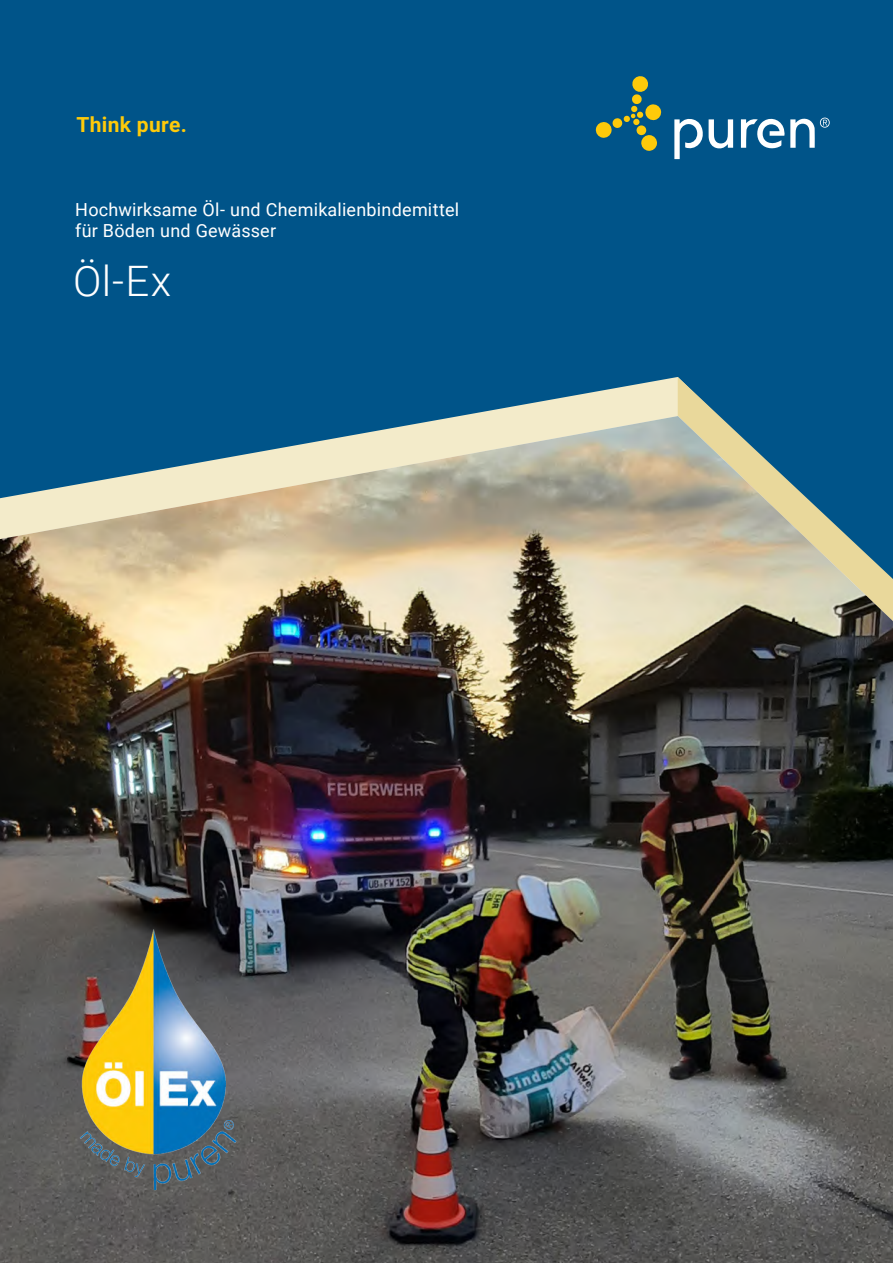
<style>
.page{position:relative;width:893px;height:1263px;background:#005489}
.page>*{position:absolute;margin:0;border:0;box-sizing:border-box;transform-origin:0 0}
.t1{font:300 42px "Roboto";color:#fff}
.t2{font:700 21px "Roboto";letter-spacing:.015em;color:#feca0a}
.t3{font:18px/21.6px "Roboto";letter-spacing:.015em;color:#fff}
</style>
<div class="page">
<svg style="left:709px;top:119px;width:24px;height:30px"></svg>
<svg style="left:674px;top:118px;width:29px;height:41px"></svg>
<svg style="left:596px;top:76px;width:66px;height:75px"></svg>
<svg style="left:741px;top:117px;width:89px;height:32px"></svg>
<svg style="left:460px;top:377px;width:218px;height:39px"></svg>
<svg style="left:678px;top:377px;width:41px;height:39px"></svg>
<img style="left:0;top:416px;width:893px;height:847px">
<img style="left:76px;top:928px;width:166px;height:265px">
<p class="t2" style="left:77px;top:110px;width:112px">Think pure.</p>
<p class="t3" style="left:75px;top:198px;width:386px">Hochwirksame Öl- und Chemikalienbindemittel für Böden und Gewässer</p>
<h1 class="t1" style="left:73px;top:252px;width:100px">Öl-Ex</h1>
</div>
